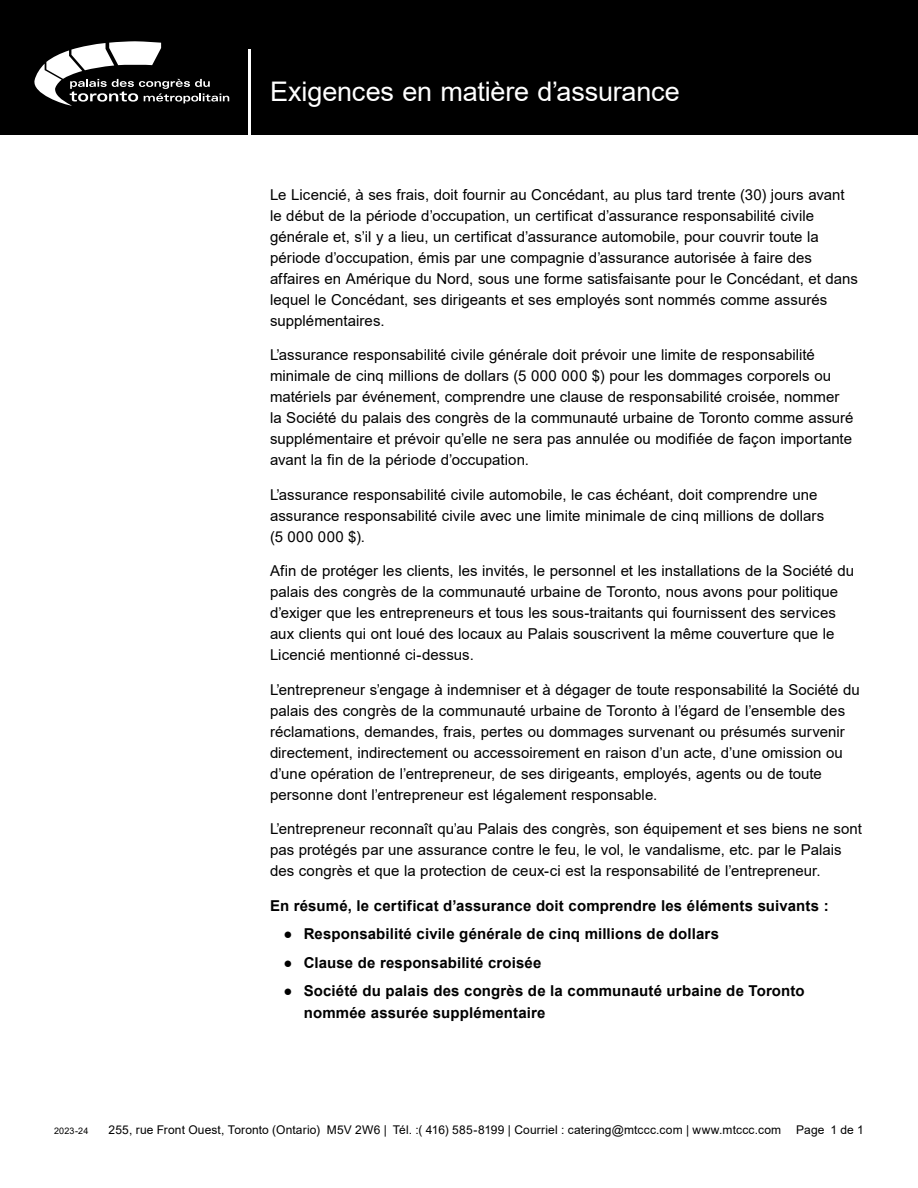
<style>
.page{position:relative;width:918px;height:1188px;background:#fff}
.page>*{position:absolute;margin:0;border:0;box-sizing:border-box;transform-origin:0 0}
.t1{font:27px "Arial";letter-spacing:-.005em;color:#fff}
.P_text{font:15px/21px "Arial";color:#000}
.P_text-2{font:700 15px/21.6px "Arial";letter-spacing:.01em;color:#000}
.t2{font:12px "Arial";letter-spacing:.015em;color:#000}
.t3{font:9px "Arial";letter-spacing:.025em;color:#000}
.s1{font-weight:400}
</style>
<div class="page">
<div style="left:0;top:0;width:918px;height:135px;background:#000"></div>
<svg style="left:34px;top:41px;width:195px;height:65px"></svg>
<hr style="left:248px;top:49px;width:3px;height:86px;background:#fff">
<h1 class="t1" style="left:270px;top:73px;width:411px">Exigences en matière d’assurance</h1>
<p class="P_text" style="left:270px;top:184px;width:590px">Le Licencié, à ses frais, doit fournir au Concédant, au plus tard trente (30) jours avant le début de la période d’occupation, un certificat d’assurance responsabilité civile générale et, s’il y a lieu, un certificat d’assurance automobile, pour couvrir toute la période d’occupation, émis par une compagnie d’assurance autorisée à faire des affaires en Amérique du Nord, sous une forme satisfaisante pour le Concédant, et dans lequel le Concédant, ses dirigeants et ses employés sont nommés comme assurés supplémentaires.</p>
<p class="P_text" style="left:270px;top:345px;width:585px">L’assurance responsabilité civile générale doit prévoir une limite de responsabilité minimale de cinq millions de dollars (5 000 000 $) pour les dommages corporels ou matériels par événement, comprendre une clause de responsabilité croisée, nommer la Société du palais des congrès de la communauté urbaine de Toronto comme assuré supplémentaire et prévoir qu’elle ne sera pas annulée ou modifiée de façon importante avant la fin de la période d’occupation.</p>
<p class="P_text" style="left:270px;top:484px;width:556px">L’assurance responsabilité civile automobile, le cas échéant, doit comprendre une assurance responsabilité civile avec une limite minimale de cinq millions de dollars (5 000 000 $).</p>
<p class="P_text" style="left:270px;top:561px;width:586px">Afin de protéger les clients, les invités, le personnel et les installations de la Société du palais des congrès de la communauté urbaine de Toronto, nous avons pour politique d’exiger que les entrepreneurs et tous les sous-traitants qui fournissent des services aux clients qui ont loué des locaux au Palais souscrivent la même couverture que le Licencié mentionné ci-dessus.</p>
<p class="P_text" style="left:270px;top:679px;width:591px">L’entrepreneur s’engage à indemniser et à dégager de toute responsabilité la Société du palais des congrès de la communauté urbaine de Toronto à l’égard de l’ensemble des réclamations, demandes, frais, pertes ou dommages survenant ou présumés survenir directement, indirectement ou accessoirement en raison d’un acte, d’une omission ou d’une opération de l’entrepreneur, de ses dirigeants, employés, agents ou de toute personne dont l’entrepreneur est légalement responsable.</p>
<p class="P_text" style="left:270px;top:819px;width:594px">L’entrepreneur reconnaît qu’au Palais des congrès, son équipement et ses biens ne sont pas protégés par une assurance contre le feu, le vol, le vandalisme, etc. par le Palais des congrès et que la protection de ceux-ci est la responsabilité de l’entrepreneur.</p>
<p class="P_text-2" style="left:270px;top:895px;width:560px">En résumé, le certificat d’assurance doit comprendre les éléments suivants :</p>
<p class="P_text-2" style="left:284px;top:923px;width:437px"><span class="s1">●</span> Responsabilité civile générale de cinq millions de dollars</p>
<p class="P_text-2" style="left:284px;top:952px;width:259px"><span class="s1">●</span> Clause de responsabilité croisée</p>
<p class="P_text-2" style="left:304px;top:980px;width:502px;text-indent:-20px"><span class="s1">●</span> Société du palais des congrès de la communauté urbaine de Toronto nommée assurée supplémentaire</p>
<p class="t2" style="left:109px;top:1122px;width:674px">255, rue Front Ouest, Toronto (Ontario) M5V 2W6 | Tél. :( 416) 585-8199 | Courriel : catering@mtccc.com | www.mtccc.com</p>
<p class="t3" style="left:54px;top:1124px;width:36px">2023-24</p>
<p class="t2" style="left:796px;top:1122px;width:69px">Page 1 de 1</p>
</div>
